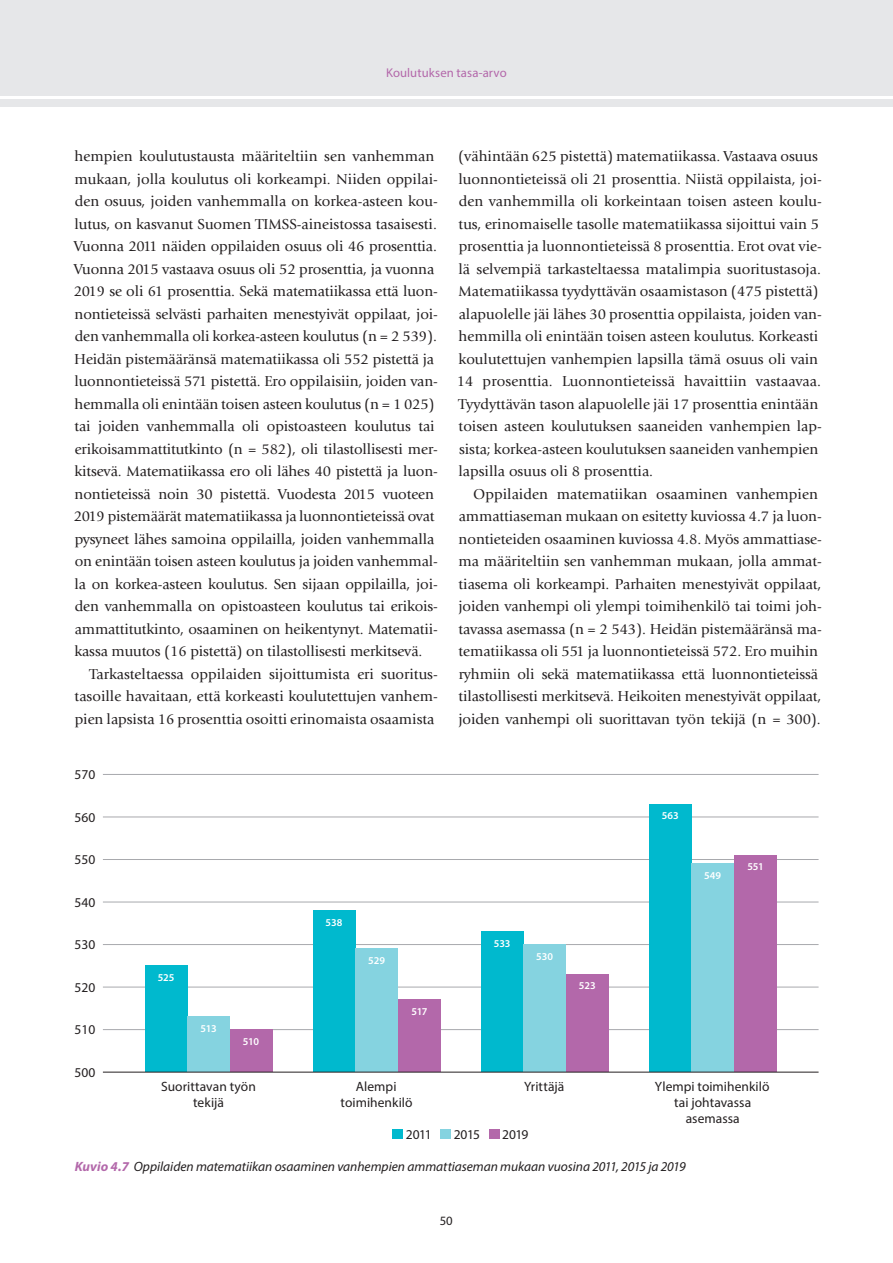
<style>
.page{position:relative;width:893px;height:1263px;background:#fff}
.page>*{position:absolute;margin:0;border:0;box-sizing:border-box;transform-origin:0 0}
.t1{font:15px/22.5px "Giovanni";letter-spacing:-.005em;color:#231f20}
.t2{font:13.5px/16.2px "Myriad Pro";color:#231f20;text-align:center}
.t3{font:italic 13.5px "Myriad Pro";color:#231f20}
.t4{font:12.75px "Myriad Pro";letter-spacing:.005em;color:#b368aa}
.t5{font:12.75px "Myriad Pro";color:#231f20}
.t6{font:600 10.5px "Myriad Pro";letter-spacing:-.01em;color:#fff}
.s1{font-weight:700;color:#b368aa}
</style>
<div class="page">
<hr style="left:103px;top:859px;width:716px;height:1px;background:#a8a9ad">
<hr style="left:103px;top:902px;width:716px;height:1px;background:#a8a9ad">
<hr style="left:103px;top:944px;width:716px;height:1px;background:#a8a9ad">
<hr style="left:103px;top:987px;width:716px;height:1px;background:#a8a9ad">
<hr style="left:103px;top:1029px;width:716px;height:1px;background:#a8a9ad">
<hr style="left:103px;top:816px;width:716px;height:1px;background:#a8a9ad">
<hr style="left:103px;top:774px;width:716px;height:1px;background:#a8a9ad">
<div style="left:145px;top:966px;width:42px;height:106px;background:#00b9ce"></div>
<div style="left:187px;top:1017px;width:43px;height:55px;background:#85d3e0"></div>
<div style="left:230px;top:1029px;width:42px;height:43px;background:#b368aa"></div>
<div style="left:313px;top:910px;width:42px;height:162px;background:#00b9ce"></div>
<div style="left:355px;top:949px;width:43px;height:123px;background:#85d3e0"></div>
<div style="left:398px;top:1000px;width:42px;height:72px;background:#b368aa"></div>
<div style="left:481px;top:932px;width:42px;height:140px;background:#00b9ce"></div>
<div style="left:523px;top:944px;width:43px;height:128px;background:#85d3e0"></div>
<div style="left:566px;top:974px;width:42px;height:98px;background:#b368aa"></div>
<div style="left:649px;top:804px;width:42px;height:268px;background:#00b9ce"></div>
<div style="left:691px;top:864px;width:43px;height:208px;background:#85d3e0"></div>
<div style="left:734px;top:855px;width:43px;height:217px;background:#b368aa"></div>
<hr style="left:103px;top:1072px;width:716px;height:1px;background:#231f20">
<div style="left:392px;top:1129px;width:11px;height:10px;background:#00b9ce"></div>
<div style="left:440px;top:1129px;width:11px;height:10px;background:#85d3e0"></div>
<div style="left:489px;top:1129px;width:10px;height:10px;background:#b368aa"></div>
<div style="left:0;top:0;width:893px;height:106px;background:#e6e7e9"></div>
<hr style="left:0;top:96px;width:893px;height:3px;background:#fff">
<p class="t4" style="left:386px;top:64px;width:122px">Koulutuksen tasa-arvo</p>
<p class="t1" style="left:74px;top:145px;width:366px">hempien koulutustausta määriteltiin sen vanhemman mukaan, jolla koulutus oli korkeampi. Niiden oppilai&shy;den osuus, joiden vanhemmalla on korkea-asteen kou&shy;lutus, on kasvanut Suomen TIMSS-aineistossa tasaisesti.<br>Vuonna 2011 näiden oppilaiden osuus oli 46 prosenttia.<br>Vuonna 2015 vastaava osuus oli 52 prosenttia, ja vuonna 2019 se oli 61 prosenttia. Sekä matematiikassa että luon&shy;nontieteissä selvästi parhaiten menestyivät oppilaat, joi&shy;den vanhemmalla oli korkea-asteen koulutus (n = 2 539).<br>Heidän pistemääränsä matematiikassa oli 552 pistettä ja luonnontieteissä 571 pistettä. Ero oppilaisiin, joiden van&shy;hemmalla oli enintään toisen asteen koulutus (n = 1 025) tai joiden vanhemmalla oli opistoasteen koulutus tai erikoisammattitutkinto (n = 582), oli tilastollisesti mer&shy;kitsevä. Matematiikassa ero oli lähes 40 pistettä ja luon&shy;nontieteissä noin 30 pistettä. Vuodesta 2015 vuoteen 2019 pistemäärät matematiikassa ja luonnontieteissä ovat pysyneet lähes samoina oppilailla, joiden vanhemmalla on enintään toisen asteen koulutus ja joiden vanhemmal&shy;la on korkea-asteen koulutus. Sen sijaan oppilailla, joi&shy;den vanhemmalla on opistoasteen koulutus tai erikois&shy;ammattitutkinto, osaaminen on heikentynyt. Matematii&shy;kassa muutos (16 pistettä) on tilastollisesti merkitsevä.</p>
<p class="t1" style="left:75px;top:663px;width:365px;text-align:justify;text-indent:15px">Tarkasteltaessa oppilaiden sijoittumista eri suoritus&shy;tasoille havaitaan, että korkeasti koulutettujen vanhem&shy;pien lapsista 16 prosenttia osoitti erinomaista osaamista</p>
<p class="t2" style="left:74px;top:766px;width:22px">570</p>
<p class="t2" style="left:74px;top:809px;width:22px">560</p>
<p class="t2" style="left:74px;top:851px;width:22px">550</p>
<p class="t2" style="left:74px;top:894px;width:22px">540</p>
<p class="t2" style="left:74px;top:936px;width:22px">530</p>
<p class="t2" style="left:74px;top:979px;width:22px">520</p>
<p class="t2" style="left:74px;top:1021px;width:22px">510</p>
<p class="t2" style="left:74px;top:1064px;width:22px">500</p>
<p class="t6" style="left:158px;top:971px;width:18px">525</p>
<p class="t6" style="left:201px;top:1022px;width:18px">513</p>
<p class="t6" style="left:243px;top:1034px;width:18px">510</p>
<p class="t2" style="left:161px;top:1078px;width:96px">Suorittavan työn tekijä</p>
<p class="t6" style="left:326px;top:915px;width:18px">538</p>
<p class="t6" style="left:368px;top:954px;width:18px">529</p>
<p class="t6" style="left:411px;top:1005px;width:18px">517</p>
<p class="t2" style="left:341px;top:1078px;width:73px">Alempi toimihenkilö</p>
<p class="t1" style="left:457px;top:145px;width:367px">(vähintään 625 pistettä) matematiikassa. Vastaava osuus luonnontieteissä oli 21 prosenttia. Niistä oppilaista, joi&shy;den vanhemmilla oli korkeintaan toisen asteen koulu&shy;tus, erinomaiselle tasolle matematiikassa sijoittui vain 5 prosenttia ja luonnontieteissä 8 prosenttia. Erot ovat vie&shy;lä selvempiä tarkasteltaessa matalimpia suoritustasoja.<br>Matematiikassa tyydyttävän osaamistason (475 pistettä) alapuolelle jäi lähes 30 prosenttia oppilaista, joiden van&shy;hemmilla oli enintään toisen asteen koulutus. Korkeasti koulutettujen vanhempien lapsilla tämä osuus oli vain 14 prosenttia. Luonnontieteissä havaittiin vastaavaa.<br>Tyydyttävän tason alapuolelle jäi 17 prosenttia enintään toisen asteen koulutuksen saaneiden vanhempien lap&shy;sista; korkea-asteen koulutuksen saaneiden vanhempien lapsilla osuus oli 8 prosenttia.</p>
<p class="t1" style="left:458px;top:483px;width:365px;text-indent:15px">Oppilaiden matematiikan osaaminen vanhempien ammattiaseman mukaan on esitetty kuviossa 4.7 ja luon&shy;nontieteiden osaaminen kuviossa 4.8. Myös ammattiase&shy;ma määriteltiin sen vanhemman mukaan, jolla ammat&shy;tiasema oli korkeampi. Parhaiten menestyivät oppilaat, joiden vanhempi oli ylempi toimihenkilö tai toimi joh&shy;tavassa asemassa (n = 2 543). Heidän pistemääränsä ma&shy;tematiikassa oli 551 ja luonnontieteissä 572. Ero muihin ryhmiin oli sekä matematiikassa että luonnontieteissä tilastollisesti merkitsevä. Heikoiten menestyivät oppilaat, joiden vanhempi oli suorittavan työn tekijä (n = 300).</p>
<p class="t6" style="left:494px;top:937px;width:18px">533</p>
<p class="t6" style="left:536px;top:949px;width:18px">530</p>
<p class="t6" style="left:579px;top:979px;width:18px">523</p>
<p class="t2" style="left:524px;top:1078px;width:42px">Yrittäjä</p>
<p class="t6" style="left:662px;top:809px;width:19px">563</p>
<p class="t6" style="left:704px;top:869px;width:19px">549</p>
<p class="t6" style="left:747px;top:860px;width:18px">551</p>
<p class="t2" style="left:655px;top:1078px;width:116px">Ylempi toimihenkilö tai johtavassa asemassa</p>
<p class="t2" style="left:406px;top:1126px;width:27px">2011</p>
<p class="t2" style="left:454px;top:1126px;width:28px">2015</p>
<p class="t2" style="left:502px;top:1126px;width:28px">2019</p>
<p class="t3" style="left:75px;top:1158px;width:612px"><span class="s1">Kuvio 4.7</span> Oppilaiden matematiikan osaaminen vanhempien ammattiaseman mukaan vuosina 2011, 2015 ja 2019</p>
<p class="t5" style="left:440px;top:1212px;width:15px">50</p>
</div>
